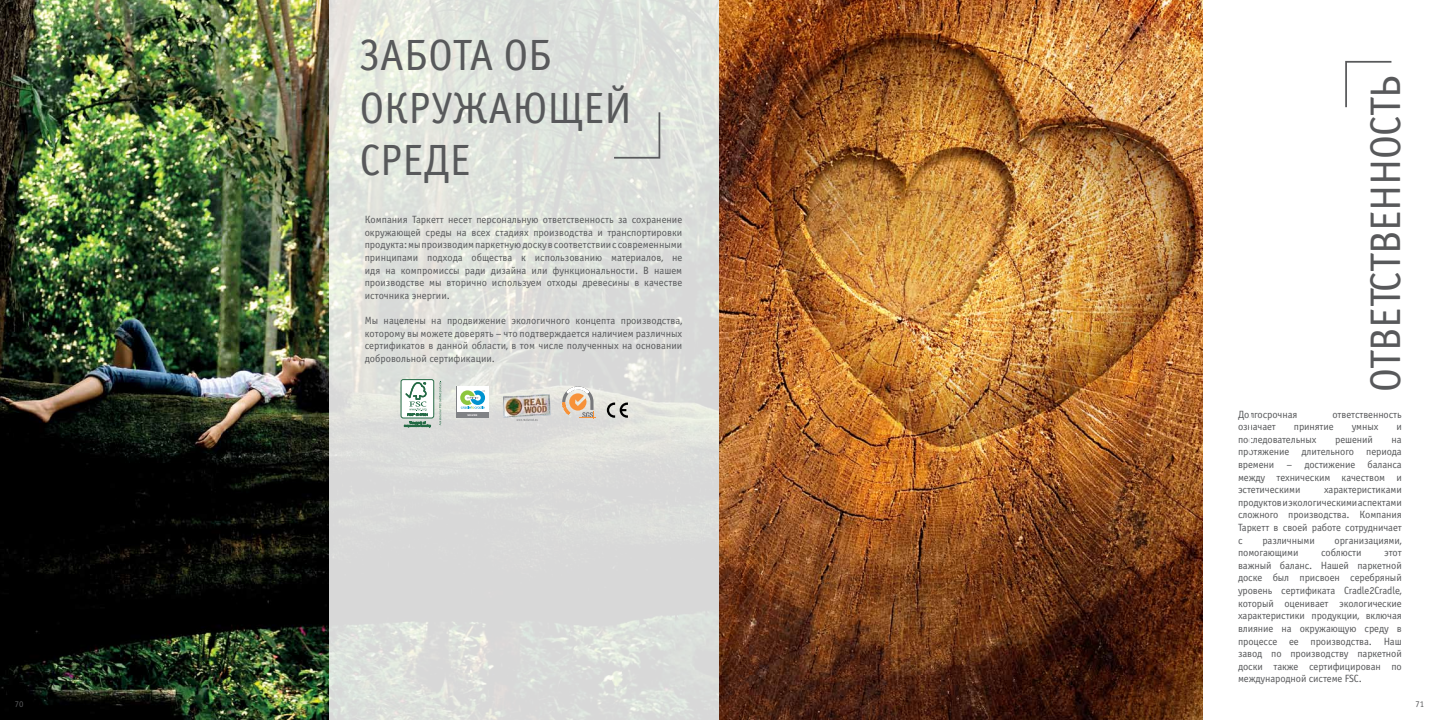
<style>
.page{position:relative;width:1439px;height:720px;background:#fff}
.page>*{position:absolute;margin:0;border:0;box-sizing:border-box;transform-origin:0 0}
.t1{font:43.84px/52.6px "Officina Sans C";color:#58595b}
.t2{font:42.88px "Officina Sans C";color:#58595b}
.t3{font:10.5px/12.6px "Officina Sans C";letter-spacing:-.01em;color:#58595b;text-align:justify}
.t4{font:8.75px "Officina Sans ITC Pro";color:#58595b}
.t5{font:700 2.45px "Verdana";color:#f5f2f5}
</style>
<div class="page">
<img style="left:0;top:0;width:1202px;height:719px">
<svg style="left:329px;top:0;width:390px;height:719px;fill:#dbdedb"></svg>
<svg style="left:612px;top:110px;width:49px;height:49px"></svg>
<hr style="left:456px;top:413px;width:33px;height:4px;background:#808285">
<div style="left:456px;top:386px;width:33px;height:26px;background:#808285"></div>
<div style="left:457px;top:386px;width:32px;height:26px;background:#fff"></div>
<svg style="left:460px;top:390px;width:25px;height:18px"></svg>
<svg style="left:439px;top:381px;width:3px;height:44px"></svg>
<div style="left:401px;top:379px;width:33px;height:39px;background:#fff;border-radius:2px"></div>
<div style="left:401px;top:379px;width:33px;height:39px;border:1px solid #246a45;border-radius:2px"></div>
<svg style="left:405px;top:382px;width:23px;height:33px"></svg>
<svg style="left:404px;top:421px;width:27px;height:6px"></svg>
<svg style="left:503px;top:394px;width:47px;height:27px"></svg>
<svg style="left:607px;top:402px;width:21px;height:15px"></svg>
<svg style="left:562px;top:386px;width:33px;height:33px"></svg>
<svg style="left:1345px;top:60px;width:47px;height:48px"></svg>
<h1 class="t1" style="left:360px;top:30px;width:91px">ЗАБОТА</h1>
<h1 class="t1" style="left:360px;top:30px;width:215px;text-indent:144px">ОБ<br>ОКРУЖАЮЩЕЙ<br>СРЕДЕ</h1>
<p class="t3" style="left:365px;top:213px;width:319px">Компания Таркетт несет персональную ответственность за сохранение окружающей среды на всех стадиях производства и транспортировки продукта: мы производим паркетную доску в соответствии с современными принципами подхода общества к использованию материалов, не идя на компромиссы ради дизайна или функциональности. В нашем производстве мы вторично используем отходы древесины в качестве источника энергии.</p>
<p class="t3" style="left:365px;top:314px;width:319px">Мы нацелены на продвижение экологичного концепта производства, которому вы можете доверять – что подтверждается наличием различных сертификатов в данной области, в том числе полученных на основании добровольной сертификации.</p>
<h2 class="t2" style="left:1362px;top:392px;width:318px;rotate:-90deg">ОТВЕТСТВЕННОСТЬ</h2>
<p class="t5" style="left:467px;top:413px;width:11px">SILVER</p>
<p class="t3" style="left:1238px;top:408px;width:61px">Долгосрочная</p>
<p class="t3" style="left:1332px;top:408px;width:71px">ответственность</p>
<p class="t3" style="left:1238px;top:420px;width:39px">означает</p>
<p class="t3" style="left:1293px;top:420px;width:41px">принятие</p>
<p class="t3" style="left:1351px;top:420px;width:28px">умных</p>
<p class="t3" style="left:1396px;top:420px;width:7px">и</p>
<p class="t3" style="left:1238px;top:433px;width:80px">последовательных</p>
<p class="t3" style="left:1335px;top:433px;width:39px">решений</p>
<p class="t3" style="left:1238px;top:433px;width:165px;text-indent:154px">на протяжение длительного периода времени – достижение баланса между техническим качеством и эстетическими</p>
<p class="t3" style="left:1238px;top:483px;width:165px;text-indent:86px">характеристиками продуктов и экологическими аспектами сложного производства. Компания Таркетт в своей работе сотрудничает с</p>
<p class="t3" style="left:1262px;top:534px;width:54px">различными</p>
<p class="t3" style="left:1334px;top:534px;width:69px">организациями,</p>
<p class="t3" style="left:1238px;top:546px;width:62px">помогающими</p>
<p class="t3" style="left:1321px;top:546px;width:42px">соблюсти</p>
<p class="t3" style="left:1238px;top:546px;width:165px;text-indent:146px">этот важный баланс. Нашей паркетной доске был присвоен серебряный уровень сертификата Cradle2Cradle, который оценивает экологические характеристики продукции, включая влияние на окружающую среду в процессе ее производства. Н аш завод по производству паркетной доски также сертифицирован по международной системе FSC.</p>
<p class="t4" style="left:15px;top:699px;width:10px">70</p>
<p class="t4" style="left:1415px;top:699px;width:10px">71</p>
</div>
